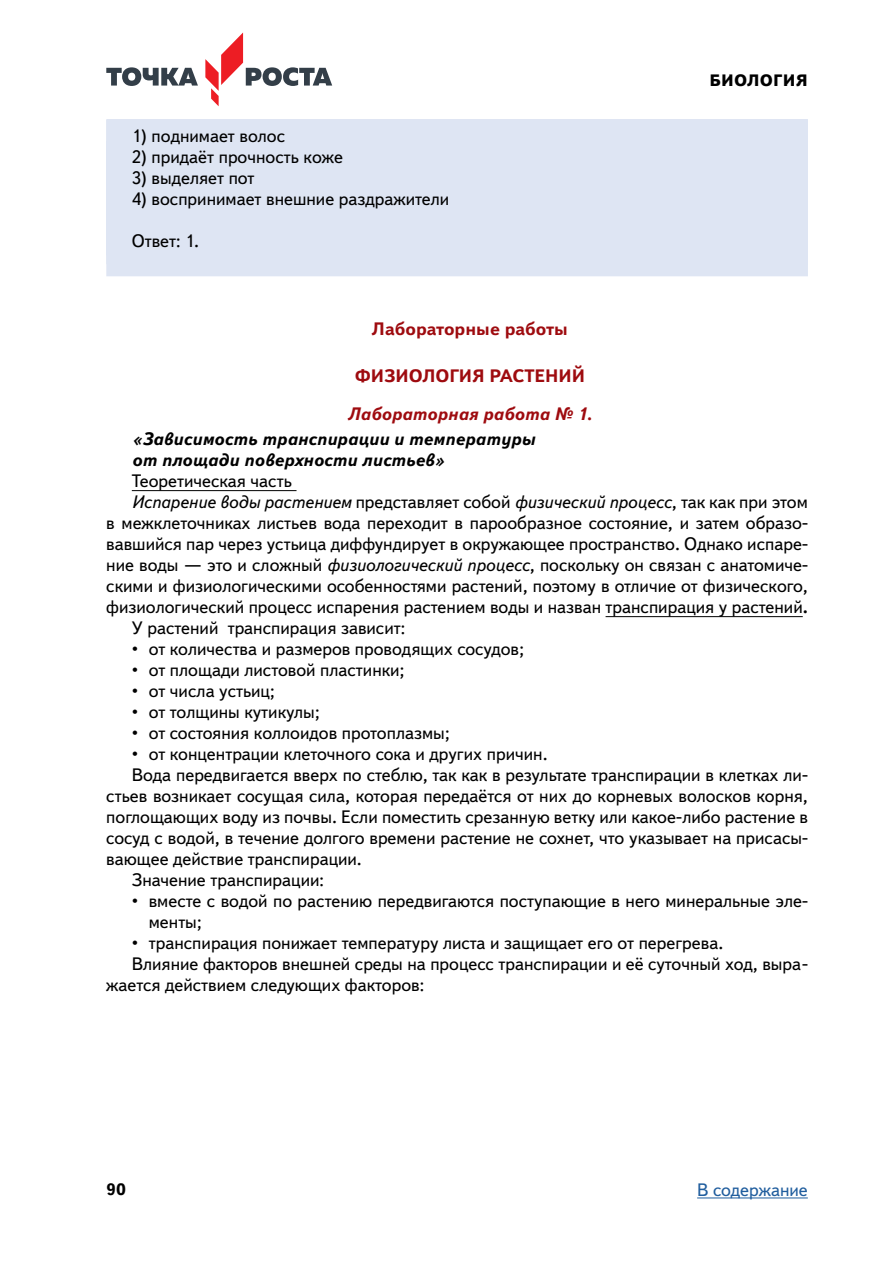
<style>
.page{position:relative;width:893px;height:1263px;background:#fff}
.page>*{position:absolute;margin:0;border:0;box-sizing:border-box;transform-origin:0 0}
.t1{font:18px/21px "Textbook New";color:#000}
.t2{font:italic 18px "Textbook New";color:#000}
.t3{font:italic 700 18px/21px "Textbook New";color:#000}
.t4{font:700 18px "Textbook New";color:#9e0b0f}
.t5{font:italic 700 18px "Textbook New";color:#9e0b0f}
.t6{font:18px "Textbook New";color:#215e9e}
.t7{font:800 16.5px "Textbook New";letter-spacing:.01em;color:#000}
.t8{font:700 16.5px "Textbook New";color:#000}
.s1{font-style:normal}
.s2{font-style:italic}
.s3{font-weight:700}
</style>
<div class="page">
<svg style="left:106px;top:67px;width:92px;height:19px"></svg>
<svg style="left:205px;top:32px;width:127px;height:74px"></svg>
<hr style="left:697px;top:1197px;width:111px;height:1px;background:#215e9e">
<div style="left:106px;top:119px;width:702px;height:23px;background:#dee5f3"></div>
<div style="left:106px;top:141px;width:702px;height:60px;background:#dee5f3"></div>
<div style="left:106px;top:183px;width:702px;height:60px;background:#dee5f3"></div>
<div style="left:106px;top:231px;width:702px;height:45px;background:#dee5f3"></div>
<hr style="left:132px;top:490px;width:165px;height:1px;background:#000">
<hr style="left:606px;top:616px;width:197px;height:1px;background:#000">
<p class="t1" style="left:132px;top:125px;width:155px">1) поднимает волос</p>
<p class="t1" style="left:132px;top:146px;width:213px">2) придаёт прочность коже</p>
<p class="t1" style="left:132px;top:167px;width:124px">3) выделяет пот</p>
<p class="t1" style="left:132px;top:188px;width:319px">4) воспринимает внешние раздражители</p>
<p class="t1" style="left:132px;top:230px;width:69px">Ответ: 1.</p>
<p class="t7" style="left:710px;top:70px;width:100px">БИОЛОГИЯ</p>
<p class="t4" style="left:372px;top:318px;width:197px">Лабораторные работы</p>
<p class="t4" style="left:355px;top:364px;width:232px">ФИЗИОЛОГИЯ РАСТЕНИЙ</p>
<p class="t5" style="left:348px;top:402px;width:246px">Лабораторная работа № 1.</p>
<p class="t3" style="left:132px;top:428px;width:405px">«Зависимость транспирации и температуры от площади поверхности листьев»</p>
<p class="t1" style="left:132px;top:470px;width:162px">Теоретическая часть</p>
<p class="t2" style="left:132px;top:491px;width:678px">Испарение воды растением <span class="s1">представляет собой</span> физический процесс<span class="s1">, так как при этом</span></p>
<p class="t1" style="left:106px;top:512px;width:703px">в межклеточниках листьев вода переходит в парообразное состояние, и затем образо-</p>
<p class="t1" style="left:106px;top:533px;width:703px">вавшийся пар через устьица диффундирует в окружающее пространство. Однако испаре-</p>
<p class="t1" style="left:106px;top:554px;width:703px">ние воды — это и сложный <span class="s2">физиологический процесс</span>, поскольку он связан с анатомиче-</p>
<p class="t1" style="left:106px;top:575px;width:703px">скими и физиологическими особенностями растений, поэтому в отличие от физического,</p>
<p class="t1" style="left:106px;top:596px;width:701px">физиологический процесс испарения растением воды и назван транспирация у растений<span class="s3">.</span></p>
<p class="t1" style="left:132px;top:617px;width:275px">У растений транспирация зависит:</p>
<p class="t1" style="left:132px;top:638px;width:394px">• от количества и размеров проводящих сосудов;</p>
<p class="t1" style="left:132px;top:659px;width:274px">• от площади листовой пластинки;</p>
<p class="t1" style="left:132px;top:680px;width:145px">• от числа устьиц;</p>
<p class="t1" style="left:132px;top:701px;width:189px">• от толщины кутикулы;</p>
<p class="t1" style="left:132px;top:722px;width:319px">• от состояния коллоидов протоплазмы;</p>
<p class="t1" style="left:132px;top:743px;width:417px">• от концентрации клеточного сока и других причин.</p>
<p class="t1" style="left:132px;top:764px;width:678px">Вода передвигается вверх по стеблю, так как в результате транспирации в клетках ли-</p>
<p class="t1" style="left:106px;top:785px;width:703px">стьев возникает сосущая сила, которая передаётся от них до корневых волосков корня,</p>
<p class="t1" style="left:106px;top:806px;width:703px">поглощающих воду из почвы. Если поместить срезанную ветку или какое-либо растение в</p>
<p class="t1" style="left:106px;top:827px;width:703px">сосуд с водой, в течение долгого времени растение не сохнет, что указывает на присасы-</p>
<p class="t1" style="left:106px;top:848px;width:257px">вающее действие транспирации.</p>
<p class="t1" style="left:132px;top:869px;width:194px">Значение транспирации:</p>
<p class="t1" style="left:149px;top:890px;width:661px;text-indent:-17px">• вместе с водой по растению передвигаются поступающие в него минеральные эле&shy;менты;</p>
<p class="t1" style="left:132px;top:932px;width:593px">• транспирация понижает температуру листа и защищает его от перегрева.</p>
<p class="t1" style="left:132px;top:953px;width:678px">Влияние факторов внешней среды на процесс транспирации и её суточный ход, выра-</p>
<p class="t1" style="left:106px;top:974px;width:319px">жается действием следующих факторов:</p>
<p class="t8" style="left:106px;top:1179px;width:21px">90</p>
<p class="t6" style="left:697px;top:1179px;width:112px">В содержание</p>
</div>
